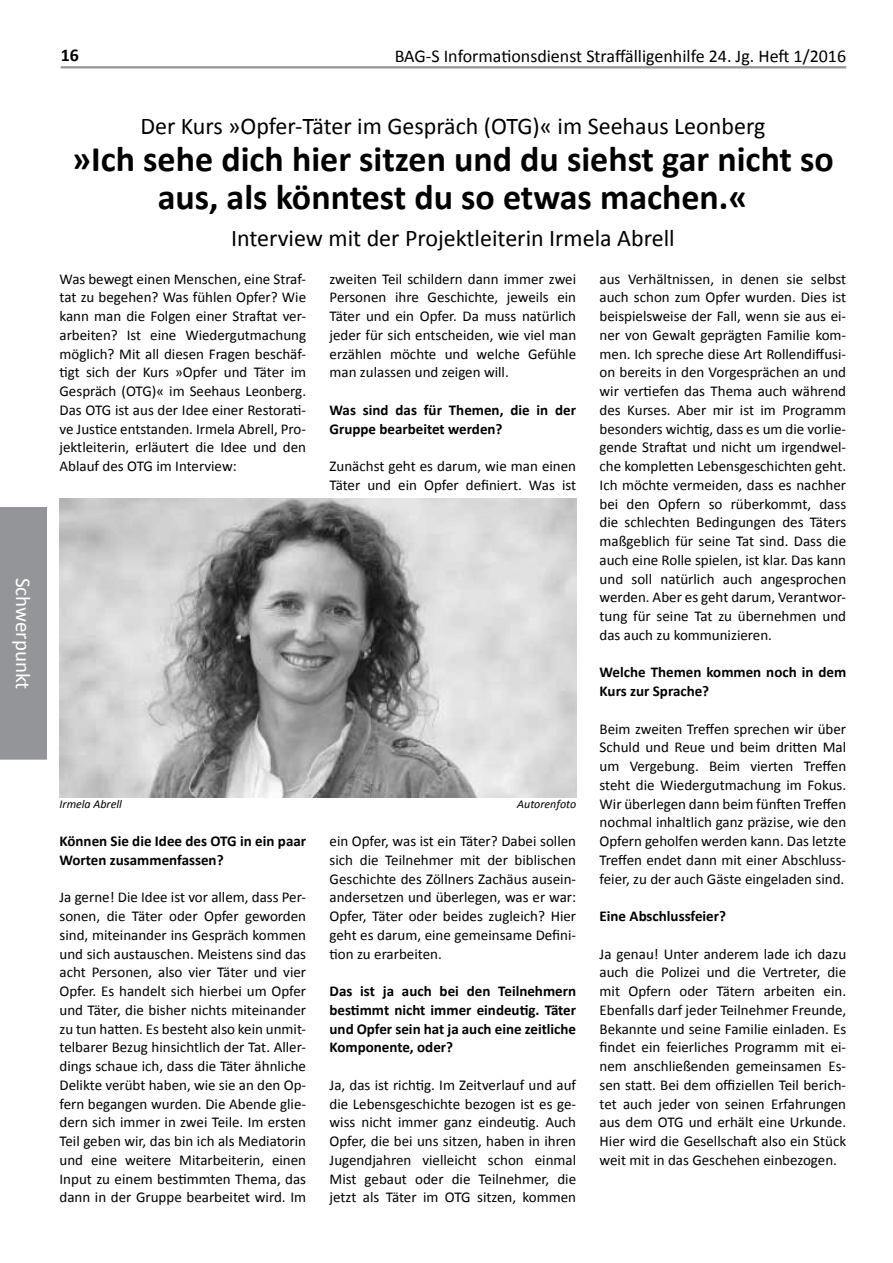
<style>
.page{position:relative;width:893px;height:1263px;background:#fff}
.page>*{position:absolute;margin:0;border:0;box-sizing:border-box;transform-origin:0 0}
.t1{font:700 36px/37.5px "Calibri";color:#000;text-align:center}
.t2{font:24px "Calibri";color:#000}
.t3{font:21px "Calibri";color:#fff}
.t4{font:18px "Calibri";color:#000}
.t5{font:700 18px "Calibri";color:#000}
.t6{font:15px/18.8px "Calibri";color:#000;text-align:justify}
.t7{font:700 15px/18.8px "Calibri";color:#000}
.t8{font:italic 12px "Calibri";color:#000}
</style>
<div class="page">
<hr style="left:61px;top:66px;width:785px;height:2px;background:#939598">
<div style="left:0;top:507px;width:47px;height:253px;background:#939598"></div>
<img style="left:60px;top:499px;width:516px;height:298px">
<h3 class="t3" style="left:37px;top:578px;width:113px;rotate:90deg">Schwerpunkt</h3>
<p class="t5" style="left:61px;top:44px;width:20px">16</p>
<p class="t4" style="left:395px;top:45px;width:453px">BAG-S Informationsdienst Straffälligenhilfe 24. Jg. Heft 1/2016</p>
<h2 class="t2" style="left:140px;top:110px;width:626px">Der Kurs »Opfer-Täter im Gespräch (OTG)« im Seehaus Leonberg</h2>
<h1 class="t1" style="left:72px;top:140px;width:764px">»Ich sehe dich hier sitzen und du siehst gar nicht so aus, als könntest du so etwas machen.«</h1>
<h2 class="t2" style="left:231px;top:223px;width:445px">Interview mit der Projektleiterin Irmela Abrell</h2>
<p class="t6" style="left:60px;top:269px;width:248px">Was bewegt einen Menschen, eine Straf&shy;tat zu begehen? Was fühlen Opfer? Wie kann man die Folgen einer Straftat ver&shy;arbeiten? Ist eine Wiedergutmachung möglich? Mit all diesen Fragen beschäf&shy;tigt sich der Kurs »Opfer und Täter im Gespräch (OTG)« im Seehaus Leonberg.<br>Das OTG ist aus der Idee einer Restorati&shy;ve Justice entstanden. Irmela Abrell, Pro&shy;jektleiterin, erläutert die Idee und den Ablauf des OTG im Interview:</p>
<p class="t6" style="left:330px;top:269px;width:248px">zweiten Teil schildern dann immer zwei Personen ihre Geschichte, jeweils ein Täter und ein Opfer. Da muss natürlich jeder für sich entscheiden, wie viel man erzählen möchte und welche Gefühle man zulassen und zeigen will.</p>
<p class="t7" style="left:330px;top:400px;width:248px">Was sind das für Themen, die in der<br>Gruppe bearbeitet werden?</p>
<p class="t6" style="left:330px;top:457px;width:248px">Zunächst geht es darum, wie man einen<br>Täter und ein Opfer definiert. Was ist</p>
<p class="t8" style="left:60px;top:796px;width:64px">Irmela Abrell</p>
<p class="t8" style="left:517px;top:796px;width:60px">Autorenfoto</p>
<p class="t7" style="left:60px;top:832px;width:248px">Können Sie die Idee des OTG in ein paar<br>Worten zusammenfassen?</p>
<p class="t6" style="left:60px;top:888px;width:248px">Ja gerne! Die Idee ist vor allem, dass Per&shy;sonen, die Täter oder Opfer geworden sind, miteinander ins Gespräch kommen und sich austauschen. Meistens sind das acht Personen, also vier Täter und vier Opfer. Es handelt sich hierbei um Opfer und Täter, die bisher nichts miteinander zu tun hatten. Es besteht also kein unmit&shy;telbarer Bezug hinsichtlich der Tat. Aller&shy;dings schaue ich, dass die Täter ähnliche Delikte verübt haben, wie sie an den Op&shy;fern begangen wurden. Die Abende glie&shy;dern sich immer in zwei Teile. Im ersten Teil geben wir, das bin ich als Mediatorin und eine weitere Mitarbeiterin, einen Input zu einem bestimmten Thema, das dann in der Gruppe bearbeitet wird. Im</p>
<p class="t6" style="left:330px;top:832px;width:248px">ein Opfer, was ist ein Täter? Dabei sollen sich die Teilnehmer mit der biblischen Geschichte des Zöllners Zachäus ausein&shy;andersetzen und überlegen, was er war:<br>Opfer, Täter oder beides zugleich? Hier geht es darum, eine gemeinsame Defini&shy;tion zu erarbeiten.</p>
<p class="t7" style="left:330px;top:982px;width:248px;text-align:justify">Das ist ja auch bei den Teilnehmern bestimmt nicht immer eindeutig. Täter und Opfer sein hat ja auch eine zeitliche Komponente, oder?</p>
<p class="t6" style="left:330px;top:1076px;width:248px">Ja, das ist richtig. Im Zeitverlauf und auf die Lebensgeschichte bezogen ist es ge&shy;wiss nicht immer ganz eindeutig. Auch Opfer, die bei uns sitzen, haben in ihren Jugendjahren vielleicht schon einmal Mist gebaut oder die Teilnehmer, die jetzt als Täter im OTG sitzen, kommen</p>
<p class="t6" style="left:600px;top:269px;width:248px">aus Verhältnissen, in denen sie selbst auch schon zum Opfer wurden. Dies ist beispielsweise der Fall, wenn sie aus ei&shy;ner von Gewalt geprägten Familie kom&shy;men. Ich spreche diese Art Rollendiffusi&shy;on bereits in den Vorgesprächen an und wir vertiefen das Thema auch während des Kurses. Aber mir ist im Programm besonders wichtig, dass es um die vorlie&shy;gende Straftat und nicht um irgendwel&shy;che kompletten Lebensgeschichten geht.<br>Ich möchte vermeiden, dass es nachher bei den Opfern so rüberkommt, dass die schlechten Bedingungen des Täters maßgeblich für seine Tat sind. Dass die auch eine Rolle spielen, ist klar. Das kann und soll natürlich auch angesprochen werden. Aber es geht darum, Verantwor&shy;tung für seine Tat zu übernehmen und das auch zu kommunizieren.</p>
<p class="t7" style="left:600px;top:663px;width:248px">Welche Themen kommen noch in dem<br>Kurs zur Sprache?</p>
<p class="t6" style="left:600px;top:719px;width:248px">Beim zweiten Treffen sprechen wir über Schuld und Reue und beim dritten Mal um Vergebung. Beim vierten Treffen steht die Wiedergutmachung im Fokus.<br>Wir überlegen dann beim fünften Treffen nochmal inhaltlich ganz präzise, wie den Opfern geholfen werden kann. Das letzte Treffen endet dann mit einer Abschluss&shy;feier, zu der auch Gäste eingeladen sind.</p>
<p class="t7" style="left:600px;top:907px;width:128px">Eine Abschlussfeier?</p>
<p class="t6" style="left:600px;top:944px;width:248px">Ja genau! Unter anderem lade ich dazu auch die Polizei und die Vertreter, die mit Opfern oder Tätern arbeiten ein.<br>Ebenfalls darf jeder Teilnehmer Freunde, Bekannte und seine Familie einladen. Es findet ein feierliches Programm mit ei&shy;nem anschließenden gemeinsamen Es&shy;sen statt. Bei dem offiziellen Teil berich&shy;tet auch jeder von seinen Erfahrungen aus dem OTG und erhält eine Urkunde.<br>Hier wird die Gesellschaft also ein Stück weit mit in das Geschehen einbezogen.</p>
</div>
